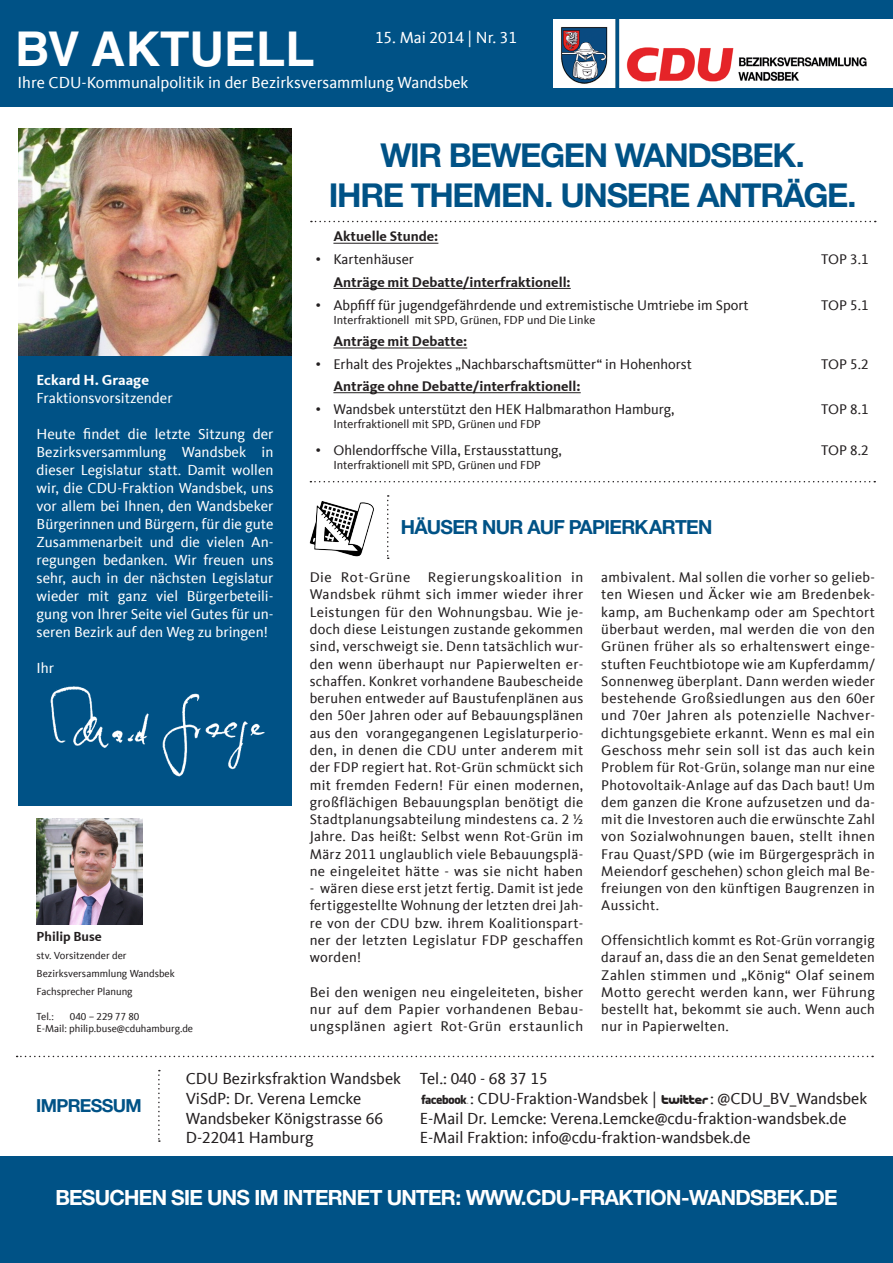
<style>
.page{position:relative;width:893px;height:1263px;background:#fff}
.page>*{position:absolute;margin:0;border:0;box-sizing:border-box;transform-origin:0 0}
.t1{font:700 48px "Helvetica LT Std";color:#fff}
.t2{font:700 33px "CDU Helvetica";color:#005286}
.t3{font:700 21px "CDU Helvetica";color:#fff}
.t4{font:700 19.5px "CDU Helvetica";color:#005286}
.t5{font:700 18px "CDU Helvetica";color:#005286}
.t6{font:16.5px "CDU Kievit Tab";color:#231f20}
.t7{font:16.5px "CDU Kievit Tab";color:#fff}
.t8{font:15px/18px "CDU Kievit Tab";color:#fff;text-align:justify}
.t9{font:700 15px "CDU Kievit Tab";color:#fff}
.t10{font:14.4px/17.2px "CDU Kievit Tab";letter-spacing:.02em;color:#231f20;text-align:justify}
.t11{font:14.4px "CDU Kievit Tab";color:#231f20}
.t12{font:700 14.4px "CDU Kievit Tab";color:#231f20}
.t13{font:700 13.5px "CDU Kievit Tab";color:#231f20}
.t14{font:13.5px "CDU Kievit Tab";color:#231f20}
.t15{font:12px "CDU Kievit Tab";color:#231f20}
.t16{font:10.5px "CDU Kievit Tab";color:#231f20}
.s1{font-family:"Social Logos"}
</style>
<div class="page">
<div style="left:18px;top:355px;width:274px;height:451px;background:#005286"></div>
<img style="left:18px;top:129px;width:274px;height:226px">
<div style="left:0;top:1157px;width:893px;height:106px;background:#005286"></div>
<hr style="left:333px;top:243px;width:105px;height:1px;background:#231f20">
<hr style="left:333px;top:288px;width:238px;height:1px;background:#231f20">
<hr style="left:333px;top:348px;width:134px;height:1px;background:#231f20">
<hr style="left:333px;top:392px;width:248px;height:1px;background:#231f20">
<div style="left:0;top:0;width:893px;height:106px;background:#005286"></div>
<svg style="left:387px;top:495px;width:2px;height:64px"></svg>
<svg style="left:158px;top:1070px;width:2px;height:72px"></svg>
<svg style="left:17px;top:1056px;width:856px;height:1px"></svg>
<svg style="left:311px;top:221px;width:565px;height:1px"></svg>
<svg style="left:310px;top:481px;width:565px;height:1px"></svg>
<img style="left:310px;top:501px;width:63px;height:56px">
<img style="left:50px;top:686px;width:215px;height:91px">
<img style="left:37px;top:818px;width:106px;height:107px">
<img style="left:553px;top:20px;width:340px;height:67px">
<p class="t1" style="left:15px;top:19px;width:301px">BV AKTUELL</p>
<p class="t7" style="left:375px;top:28px;width:144px">15. Mai 2014 | Nr. 31</p>
<p class="t7" style="left:17px;top:74px;width:453px">Ihre CDU-Kommunalpolitik in der Bezirksversammlung Wandsbek</p>
<p class="t2" style="left:381px;top:135px;width:425px">WIR BEWEGEN WANDSBEK.</p>
<p class="t2" style="left:330px;top:174px;width:528px">IHRE THEMEN. UNSERE ANTRÄGE.</p>
<p class="t12" style="left:333px;top:228px;width:106px">Aktuelle Stunde:</p>
<p class="t14" style="left:316px;top:251px;width:7px">•</p>
<p class="t11" style="left:333px;top:251px;width:82px">Kartenhäuser</p>
<p class="t10" style="left:821px;top:251px;width:49px">TOP 3.1</p>
<p class="t12" style="left:333px;top:273px;width:239px">Anträge mit Debatte/interfraktionell:</p>
<p class="t14" style="left:316px;top:297px;width:7px">•</p>
<p class="t11" style="left:333px;top:297px;width:417px">Abpfiff für jugendgefährdende und extremistische Umtriebe im Sport</p>
<p class="t15" style="left:333px;top:313px;width:263px">Interfraktionell mit SPD, Grünen, FDP und Die Linke</p>
<p class="t10" style="left:821px;top:296px;width:49px">TOP 5.1</p>
<p class="t9" style="left:37px;top:371px;width:114px">Eckard H. Graage</p>
<p class="t8" style="left:37px;top:389px;width:138px">Fraktionsvorsitzender</p>
<p class="t8" style="left:37px;top:425px;width:238px">Heute findet die letzte Sitzung der Bezirksversammlung Wandsbek in dieser Legislatur statt. Damit wollen wir, die CDU-Fraktion Wandsbek, uns vor allem bei Ihnen, den Wandsbeker Bürgerinnen und Bürgern, für die gute Zusammenarbeit und die vielen An&shy;regungen bedanken. Wir freuen uns sehr, auch in der nächsten Legislatur wieder mit ganz viel Bürgerbeteili&shy;gung von Ihrer Seite viel Gutes für un&shy;seren Bezirk auf den Weg zu bringen!</p>
<p class="t8" style="left:37px;top:659px;width:19px">Ihr</p>
<p class="t13" style="left:37px;top:928px;width:67px">Philip Buse</p>
<p class="t16" style="left:37px;top:949px;width:92px">stv. Vorsitzender der</p>
<p class="t16" style="left:37px;top:967px;width:140px">Bezirksversammlung Wandsbek</p>
<p class="t16" style="left:37px;top:985px;width:98px">Fachsprecher Planung</p>
<p class="t16" style="left:37px;top:1010px;width:19px">Tel.:</p>
<p class="t16" style="left:70px;top:1010px;width:71px">040 – 229 77 80</p>
<p class="t16" style="left:37px;top:1023px;width:158px">E-Mail: philip.buse@cduhamburg.de</p>
<p class="t12" style="left:333px;top:333px;width:135px">Anträge mit Debatte:</p>
<p class="t14" style="left:316px;top:356px;width:7px">•</p>
<p class="t11" style="left:333px;top:356px;width:360px">Erhalt des Projektes „Nachbarschaftsmütter“ in Hohenhorst</p>
<p class="t10" style="left:821px;top:356px;width:49px">TOP 5.2</p>
<p class="t12" style="left:333px;top:378px;width:249px">Anträge ohne Debatte/interfraktionell:</p>
<p class="t14" style="left:316px;top:401px;width:7px">•</p>
<p class="t11" style="left:333px;top:401px;width:342px">Wandsbek unterstützt den HEK Halbmarathon Hamburg,</p>
<p class="t15" style="left:333px;top:418px;width:209px">Interfraktionell mit SPD, Grünen und FDP</p>
<p class="t10" style="left:821px;top:401px;width:49px">TOP 8.1</p>
<p class="t14" style="left:316px;top:442px;width:7px">•</p>
<p class="t11" style="left:333px;top:442px;width:230px">Ohlendorffsche Villa, Erstausstattung,</p>
<p class="t15" style="left:333px;top:458px;width:209px">Interfraktionell mit SPD, Grünen und FDP</p>
<p class="t10" style="left:821px;top:441px;width:49px">TOP 8.2</p>
<p class="t4" style="left:401px;top:515px;width:312px">HÄUSER NUR AUF PAPIERKARTEN</p>
<p class="t10" style="left:310px;top:569px;width:275px">Die Rot-Grüne Regierungskoalition in Wandsbek rühmt sich immer wieder ihrer Leistungen für den Wohnungsbau. Wie je&shy;doch diese Leistungen zustande gekommen sind, verschweigt sie. Denn tatsächlich wur&shy;den wenn überhaupt nur Papierwelten er&shy;schaffen. Konkret vorhandene Baubescheide beruhen entweder auf Baustufenplänen aus den 50er Jahren oder auf Bebauungsplänen aus den vorangegangenen Legislaturperio&shy;den, in denen die CDU unter anderem mit der FDP regiert hat. Rot-Grün schmückt sich mit fremden Federn! Für einen modernen, großflächigen Bebauungsplan benötigt die Stadtplanungsabteilung mindestens ca. 2 ½ Jahre. Das heißt: Selbst wenn Rot-Grün im März 2011 unglaublich viele Bebauungsplä&shy;ne eingeleitet hätte - was sie nicht haben</p>
<p class="t10" style="left:310px;top:880px;width:275px">- wären diese erst jetzt fertig. Damit ist jede fertiggestellte Wohnung der letzten drei Jah&shy;re von der CDU bzw. ihrem Koalitionspart&shy;ner der letzten Legislatur FDP geschaffen worden!</p>
<p class="t10" style="left:310px;top:983px;width:275px">Bei den wenigen neu eingeleiteten, bisher nur auf dem Papier vorhandenen Bebau&shy;ungsplänen agiert Rot-Grün erstaunlich</p>
<p class="t10" style="left:601px;top:569px;width:275px">ambivalent. Mal sollen die vorher so gelieb&shy;ten Wiesen und Äcker wie am Bredenbek&shy;kamp, am Buchenkamp oder am Spechtort überbaut werden, mal werden die von den Grünen früher als so erhaltenswert einge&shy;stuften Feuchtbiotope wie am Kupferdamm/ Sonnenweg überplant. Dann werden wieder bestehende Großsiedlungen aus den 60er und 70er Jahren als potenzielle Nachver&shy;dichtungsgebiete erkannt. Wenn es mal ein Geschoss mehr sein soll ist das auch kein Problem für Rot-Grün, solange man nur eine Photovoltaik-Anlage auf das Dach baut! Um dem ganzen die Krone aufzusetzen und da&shy;mit die Investoren auch die erwünschte Zahl von Sozialwohnungen bauen, stellt ihnen Frau Quast/SPD (wie im Bürgergespräch in Meiendorf geschehen) schon gleich mal Be&shy;freiungen von den künftigen Baugrenzen in Aussicht.</p>
<p class="t10" style="left:601px;top:932px;width:275px">Offensichtlich kommt es Rot-Grün vorrangig darauf an, dass die an den Senat gemeldeten Zahlen stimmen und „König“ Olaf seinem Motto gerecht werden kann, wer Führung bestellt hat, bekommt sie auch. Wenn auch nur in Papierwelten.</p>
<p class="t5" style="left:37px;top:1094px;width:106px">IMPRESSUM</p>
<p class="t6" style="left:186px;top:1069px;width:217px">CDU Bezirksfraktion Wandsbek</p>
<p class="t6" style="left:186px;top:1089px;width:177px">ViSdP: Dr. Verena Lemcke</p>
<p class="t6" style="left:186px;top:1109px;width:199px">Wandsbeker Königstrasse 66</p>
<p class="t6" style="left:186px;top:1128px;width:129px">D-22041 Hamburg</p>
<p class="t6" style="left:420px;top:1069px;width:129px">Tel.: 040 - 68 37 15</p>
<p class="t6" style="left:420px;top:1089px;width:449px"><span class="s1">f</span>: CDU-Fraktion-Wandsbek | <span class="s1">t</span>: @CDU_BV_Wandsbek</p>
<p class="t6" style="left:420px;top:1109px;width:428px">E-Mail Dr. Lemcke: Verena.Lemcke@cdu-fraktion-wandsbek.de</p>
<p class="t6" style="left:420px;top:1128px;width:332px">E-Mail Fraktion: info@cdu-fraktion-wandsbek.de</p>
<p class="t3" style="left:56px;top:1184px;width:783px">BESUCHEN SIE UNS IM INTERNET UNTER: WWW.CDU-FRAKTION-WANDSBEK.DE</p>
</div>
